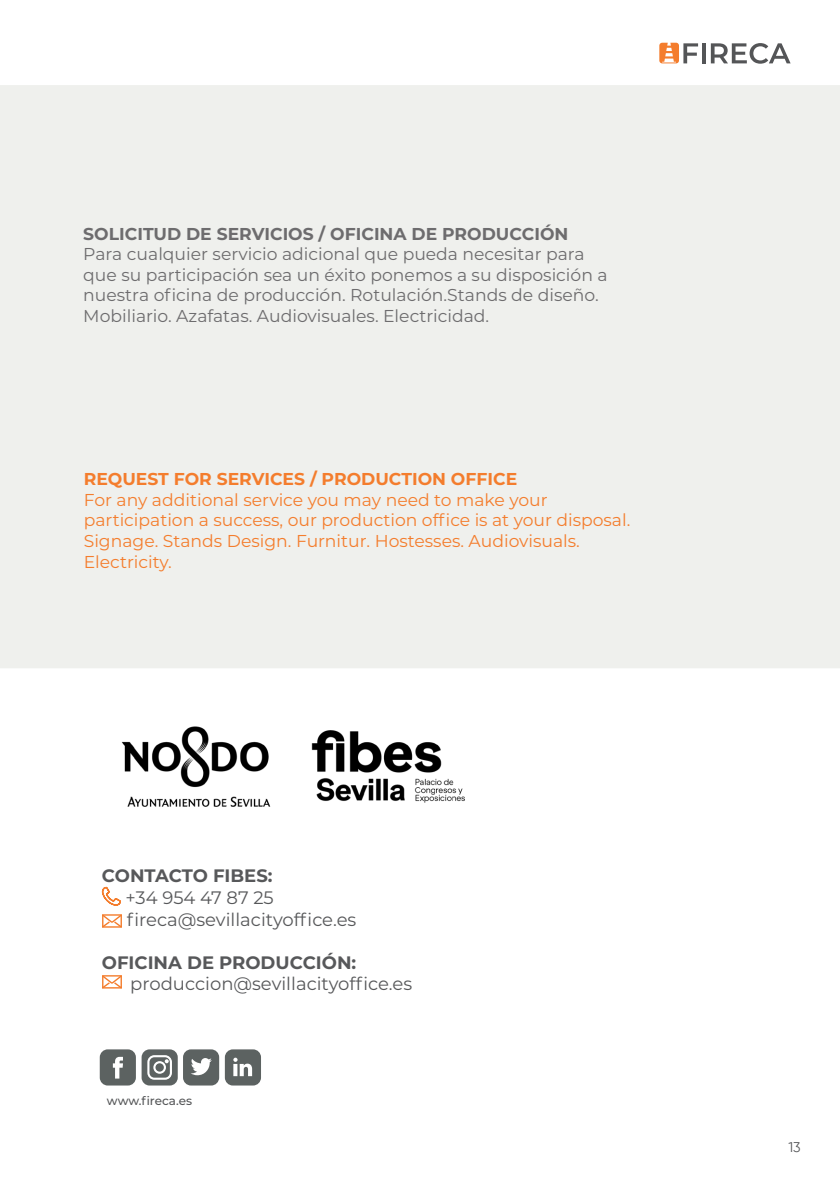
<style>
.page{position:relative;width:840px;height:1191px;background:#fff}
.page>*{position:absolute;margin:0;border:0;box-sizing:border-box;transform-origin:0 0}
.t1{font:18px "Montserrat";color:#57585a}
.t2{font:700 18px "Montserrat";color:#57585a}
.Cuerpo_de_texto{font:17.2px/20.6px "Montserrat";color:#6d6c6e}
.Cuerpo_de_texto-2{font:17.2px/20.6px "Montserrat";color:#f47d2d}
.Cuerpo_de_texto-3{font:700 17.2px "Montserrat";color:#6d6c6e}
.Cuerpo_de_texto-4{font:700 17.2px "Montserrat";color:#f47d2d}
.t3{font:14px "Gilroy";color:#57585a}
.t4{font:500 12px "Montserrat";letter-spacing:-.005em;color:#545557}
</style>
<div class="page">
<svg style="left:702px;top:43px;width:3px;height:20px"></svg>
<svg style="left:710px;top:43px;width:80px;height:21px"></svg>
<svg style="left:659px;top:43px;width:38px;height:20px"></svg>
<div style="left:0;top:85px;width:839px;height:583px;background:#eff0ed"></div>
<svg style="left:101px;top:886px;width:20px;height:20px"></svg>
<svg style="left:102px;top:916px;width:20px;height:12px"></svg>
<div style="left:102px;top:914px;width:20px;height:13px;border:1px solid #f47d2d"></div>
<div style="left:225px;top:1049px;width:36px;height:36px;background:#5c6261;border-radius:8px"></div>
<div style="left:100px;top:1049px;width:36px;height:36px;background:#5c6261;border-radius:8px"></div>
<svg style="left:113px;top:1056px;width:10px;height:22px"></svg>
<div style="left:141px;top:1049px;width:37px;height:36px;background:#5c6261;border-radius:8px"></div>
<svg style="left:147px;top:1055px;width:25px;height:24px"></svg>
<div style="left:183px;top:1049px;width:36px;height:36px;background:#5c6261;border-radius:8px"></div>
<svg style="left:191px;top:1058px;width:21px;height:17px"></svg>
<svg style="left:233px;top:1057px;width:19px;height:19px"></svg>
<svg style="left:102px;top:977px;width:20px;height:12px"></svg>
<div style="left:102px;top:975px;width:20px;height:13px;border:1px solid #f47d2d"></div>
<img style="left:121px;top:726px;width:344px;height:81px">
<p class="Cuerpo_de_texto-3" style="left:83px;top:221px;width:486px">SOLICITUD DE SERVICIOS / OFICINA DE PRODUCCIÓN</p>
<p class="Cuerpo_de_texto" style="left:83px;top:243px;width:525px">Para cualquier servicio adicional que pueda necesitar para que su participación sea un éxito ponemos a su disposición a nuestra oficina de producción. Rotulación.Stands de diseño.<br>Mobiliario. Azafatas. Audiovisuales. Electricidad.</p>
<p class="Cuerpo_de_texto-4" style="left:84px;top:466px;width:434px">REQUEST FOR SERVICES / PRODUCTION OFFICE</p>
<p class="Cuerpo_de_texto-2" style="left:84px;top:488px;width:547px">For any additional service you may need to make your participation a success, our production office is at your disposal.<br>Signage. Stands Design. Furnitur. Hostesses. Audiovisuals.<br>Electricity.</p>
<p class="t2" style="left:102px;top:863px;width:172px">CONTACTO FIBES:</p>
<p class="t1" style="left:125px;top:885px;width:150px">+34 954 47 87 25</p>
<p class="t1" style="left:127px;top:906px;width:231px">fireca@sevillacityoffice.es</p>
<p class="t2" style="left:102px;top:949px;width:256px">OFICINA DE PRODUCCIÓN:</p>
<p class="t1" style="left:130px;top:971px;width:283px">produccion@sevillacityoffice.es</p>
<p class="t4" style="left:107px;top:1092px;width:87px">www.fireca.es</p>
<p class="t3" style="left:788px;top:1138px;width:14px">13</p>
</div>
